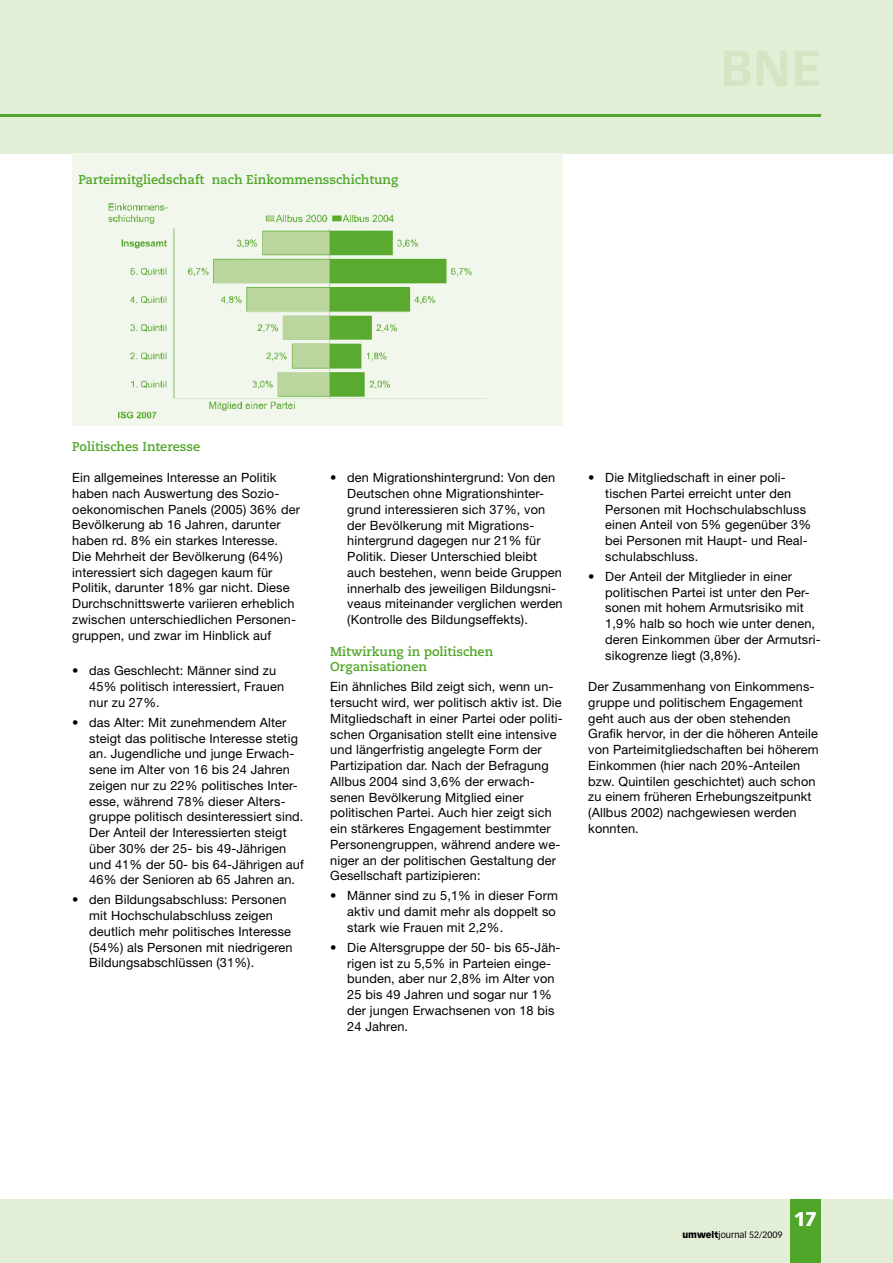
<style>
.page{position:relative;width:893px;height:1263px;background:#fff}
.page>*{position:absolute;margin:0;border:0;box-sizing:border-box;transform-origin:0 0}
.t1{font:900 19.5px "Vectora LH";color:#fff}
.t2{font:12.75px/15.8px "Helvetica Neue";letter-spacing:.01em;color:#000}
.t3{font:700 12.75px/15.8px "Caecilia";color:#50a629}
.t4{font:9px "Vectora LH";color:#000}
.s1{font-weight:900}
</style>
<div class="page">
<div style="left:0;top:1199px;width:893px;height:64px;background:#e3eed7"></div>
<div style="left:790px;top:1199px;width:31px;height:64px;background:#50a629"></div>
<div style="left:0;top:0;width:893px;height:153px;background:#e3eed7"></div>
<hr style="left:0;top:114px;width:821px;height:3px;background:#50a629">
<div style="left:72px;top:153px;width:491px;height:272px;background:#f2f7eb"></div>
<img style="left:108px;top:203px;width:379px;height:216px">
<p class="t3" style="left:78px;top:172px;width:322px">Parteimitgliedschaft nach Einkommensschichtung</p>
<p class="t3" style="left:72px;top:439px;width:129px">Politisches Interesse</p>
<p class="t2" style="left:72px;top:470px;width:229px">Ein allgemeines Interesse an Politik haben nach Auswertung des Sozio&shy;oekonomischen Panels (2005) 36% der Bevölkerung ab 16 Jahren, darunter haben rd. 8% ein starkes Interesse.<br>Die Mehrheit der Bevölkerung (64%) interessiert sich dagegen kaum für Politik, darunter 18% gar nicht. Diese Durchschnittswerte variieren erheblich zwischen unterschiedlichen Personen&shy;gruppen, und zwar im Hinblick auf</p>
<p class="t2" style="left:89px;top:663px;width:196px;text-indent:-17px">• das Geschlecht: Männer sind zu<br>45% politisch interessiert, Frauen nur zu 27%.</p>
<p class="t2" style="left:89px;top:714px;width:216px;text-indent:-17px">• das Alter: Mit zunehmendem Alter steigt das politische Interesse stetig an. Jugendliche und junge Erwach&shy;sene im Alter von 16 bis 24 Jahren zeigen nur zu 22% politisches Inter&shy;esse, während 78% dieser Alters&shy;gruppe politisch desinteressiert sind.<br>Der Anteil der Interessierten steigt über 30% der 25- bis 49-Jährigen und 41% der 50- bis 64-Jährigen auf 46% der Senioren ab 65 Jahren an.</p>
<p class="t2" style="left:89px;top:892px;width:205px;text-indent:-17px">• den Bildungsabschluss: Personen mit Hochschulabschluss zeigen deutlich mehr politisches Interesse (54%) als Personen mit niedrigeren Bildungsabschlüssen (31%).</p>
<p class="t2" style="left:347px;top:470px;width:217px;text-indent:-17px">• den Migrationshintergrund: Von den Deutschen ohne Migrationshinter&shy;grund interessieren sich 37%, von der Bevölkerung mit Migrations&shy;hintergrund dagegen nur 21% für Politik. Dieser Unterschied bleibt auch bestehen, wenn beide Gruppen innerhalb des jeweiligen Bildungsni&shy;veaus miteinander verglichen werden (Kontrolle des Bildungseffekts).</p>
<p class="t3" style="left:330px;top:643px;width:164px">Mitwirkung in politischen<br>Organisationen</p>
<p class="t2" style="left:330px;top:679px;width:234px">Ein ähnliches Bild zeigt sich, wenn un&shy;tersucht wird, wer politisch aktiv ist. Die Mitgliedschaft in einer Partei oder politi&shy;schen Organisation stellt eine intensive und längerfristig angelegte Form der Partizipation dar. Nach der Befragung Allbus 2004 sind 3,6% der erwach&shy;senen Bevölkerung Mitglied einer politischen Partei. Auch hier zeigt sich ein stärkeres Engagement bestimmter Personengruppen, während andere we&shy;niger an der politischen Gestaltung der Gesellschaft partizipieren:</p>
<p class="t2" style="left:347px;top:888px;width:212px;text-indent:-17px">• Männer sind zu 5,1% in dieser Form aktiv und damit mehr als doppelt so stark wie Frauen mit 2,2%.</p>
<p class="t2" style="left:347px;top:939px;width:215px;text-indent:-17px">• Die Altersgruppe der 50- bis 65-Jäh&shy;rigen ist zu 5,5% in Parteien einge&shy;bunden, aber nur 2,8% im Alter von<br>25 bis 49 Jahren und sogar nur 1% der jungen Erwachsenen von 18 bis<br>24 Jahren.</p>
<p class="t2" style="left:605px;top:470px;width:207px;text-indent:-17px">• Die Mitgliedschaft in einer poli&shy;tischen Partei erreicht unter den<br>Personen mit Hochschulabschluss einen Anteil von 5% gegenüber 3% bei Personen mit Haupt- und Real&shy;schulabschluss.</p>
<p class="t2" style="left:605px;top:568px;width:217px;text-indent:-17px">• Der Anteil der Mitglieder in einer politischen Partei ist unter den Per&shy;sonen mit hohem Armutsrisiko mit 1,9% halb so hoch wie unter denen, deren Einkommen über der Armutsri&shy;sikogrenze liegt (3,8%).</p>
<p class="t2" style="left:588px;top:679px;width:232px">Der Zusammenhang von Einkommens&shy;gruppe und politischem Engagement geht auch aus der oben stehenden Grafik hervor, in der die höheren Anteile von Parteimitgliedschaften bei höherem Einkommen (hier nach 20%-Anteilen bzw. Quintilen geschichtet) auch schon zu einem früheren Erhebungszeitpunkt (Allbus 2002) nachgewiesen werden konnten.</p>
<p class="t4" style="left:682px;top:1230px;width:101px"><span class="s1">umwelt</span>journal 52/2009</p>
<h1 class="t1" style="left:794px;top:1207px;width:25px">17</h1>
</div>
